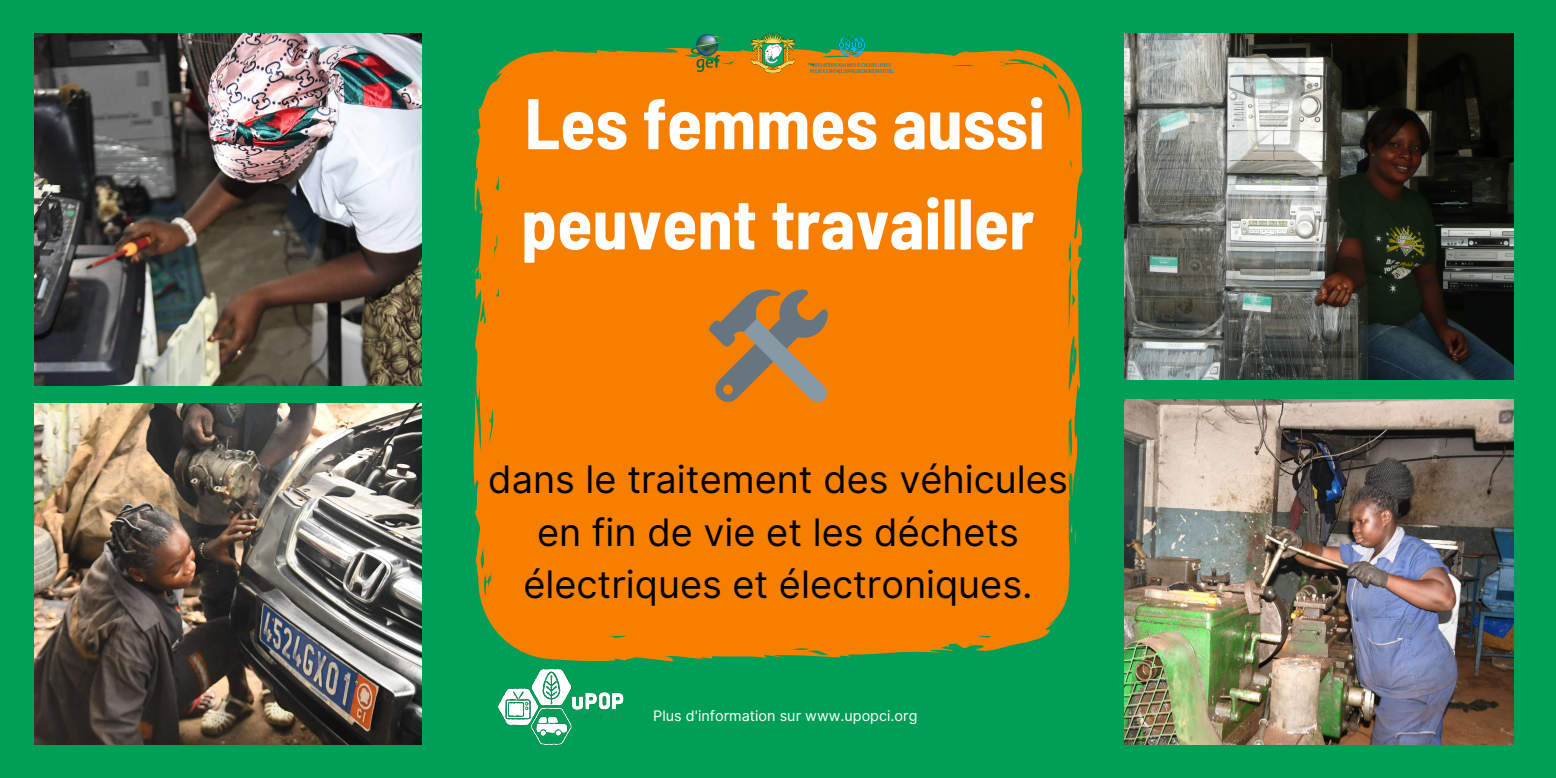
<style>
.page{position:relative;width:1556px;height:778px;background:#fff}
.page>*{position:absolute;margin:0;border:0;box-sizing:border-box;transform-origin:0 0}
.t1{font:700 semi-condensed 71.52px/100.1px "Barlow";color:#fff}
.t2{font:37.86px/52.9px "Inter";color:#000;text-align:center}
.t3{font:14.43px "Inter";color:#fff}
</style>
<div class="page">
<div style="left:0;top:0;width:1555px;height:778px;background:#009e57"></div>
<img style="left:1124px;top:399px;width:389px;height:345px">
<img style="left:34px;top:34px;width:388px;height:352px">
<div style="left:473px;top:47px;width:609px;height:614px;background:#f77f00"></div>
<img style="left:34px;top:403px;width:388px;height:341px">
<img style="left:1124px;top:34px;width:389px;height:345px">
<img style="left:498px;top:669px;width:125px;height:75px">
<svg style="left:707px;top:282px;width:120px;height:121px;background:#bb7f3d"></svg>
<img style="left:690px;top:34px;width:33px;height:38px">
<img style="left:750px;top:33px;width:45px;height:39px">
<img style="left:806px;top:35px;width:90px;height:40px">
<p class="t1" style="left:521px;top:71px;width:525px">Les femmes aussi peuvent travailler</p>
<p class="t2" style="left:488px;top:452px;width:581px">dans le traitement des véhicules en fin de vie et les déchets électriques et électroniques.</p>
<p class="t3" style="left:653px;top:707px;width:266px">Plus d'information sur www.upopci.org</p>
</div>
